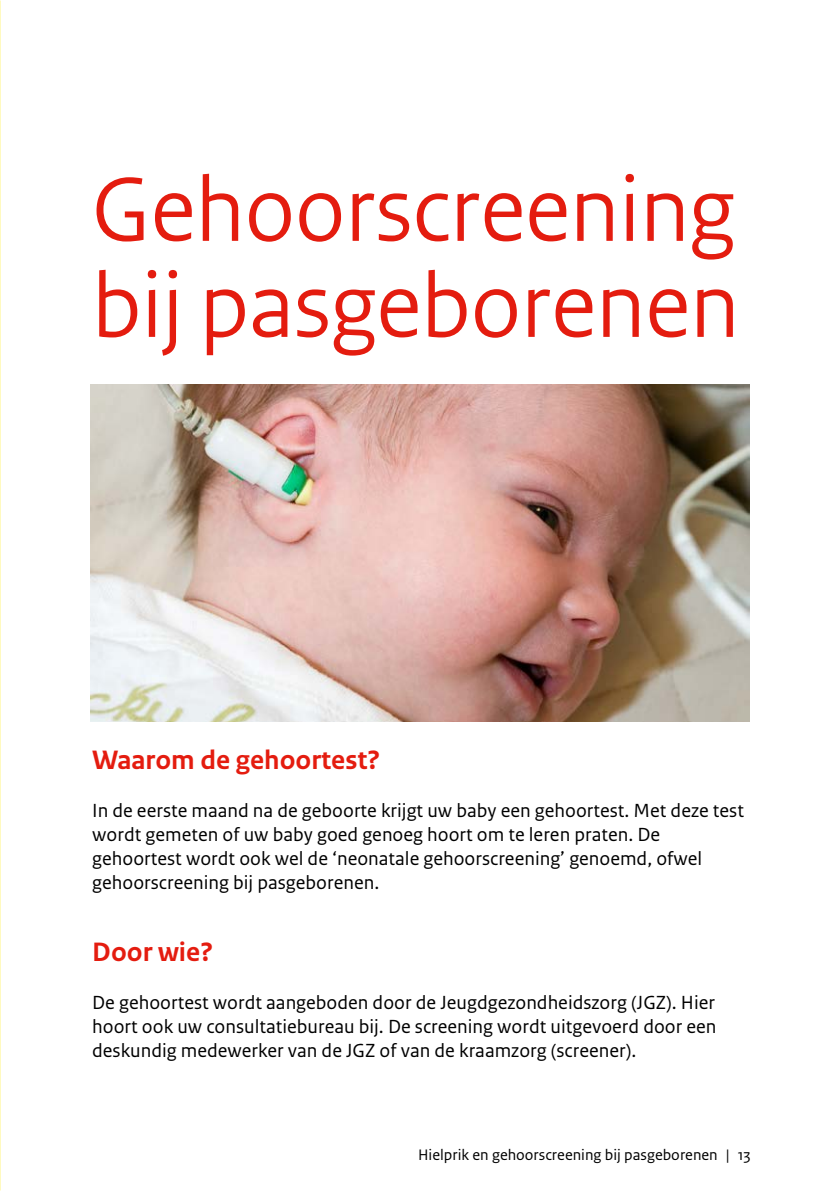
<style>
.page{position:relative;width:840px;height:1191px;background:#fff}
.page>*{position:absolute;margin:0;border:0;box-sizing:border-box;transform-origin:0 0}
._01_RIVM_Stijlelemen{font:96px/96px "Rijksoverheid Sans Heading";letter-spacing:.005em;color:#e41c0f}
._05_RIVM_Paragraafko{font:700 28px "Rijksoverheid Sans Text";color:#e41c0f}
._10_RIVM_Broodtekst{font:20px/24px "Rijksoverheid Sans Text";color:#000}
.t1{font:16px "Rijksoverheid Sans Text";color:#000}
</style>
<div class="page">
<img style="left:91px;top:385px;width:657px;height:336px">
<p class="_01_RIVM_Stijlelemen" style="left:92px;top:163px;width:648px">Gehoorscreening bij pasgeborenen</p>
<p class="_05_RIVM_Paragraafko" style="left:92px;top:744px;width:289px">Waarom de gehoortest?</p>
<p class="_10_RIVM_Broodtekst" style="left:92px;top:799px;width:653px">In de eerste maand na de geboorte krijgt uw baby een gehoortest. Met deze test wordt gemeten of uw baby goed genoeg hoort om te leren praten. De gehoortest wordt ook wel de ‘neonatale gehoorscreening’ genoemd, ofwel gehoorscreening bij pasgeborenen.</p>
<p class="_05_RIVM_Paragraafko" style="left:92px;top:936px;width:122px">Door wie?</p>
<p class="_10_RIVM_Broodtekst" style="left:92px;top:991px;width:625px;text-align:justify">De gehoortest wordt aangeboden door de Jeugdgezondheidszorg (JGZ). Hier hoort ook uw consultatiebureau bij. De screening wordt uitgevoerd door een deskundig medewerker van de JGZ of van de kraamzorg (screener).</p>
<p class="t1" style="left:418px;top:1145px;width:334px">Hielprik en gehoorscreening bij pasgeborenen | 13</p>
</div>
